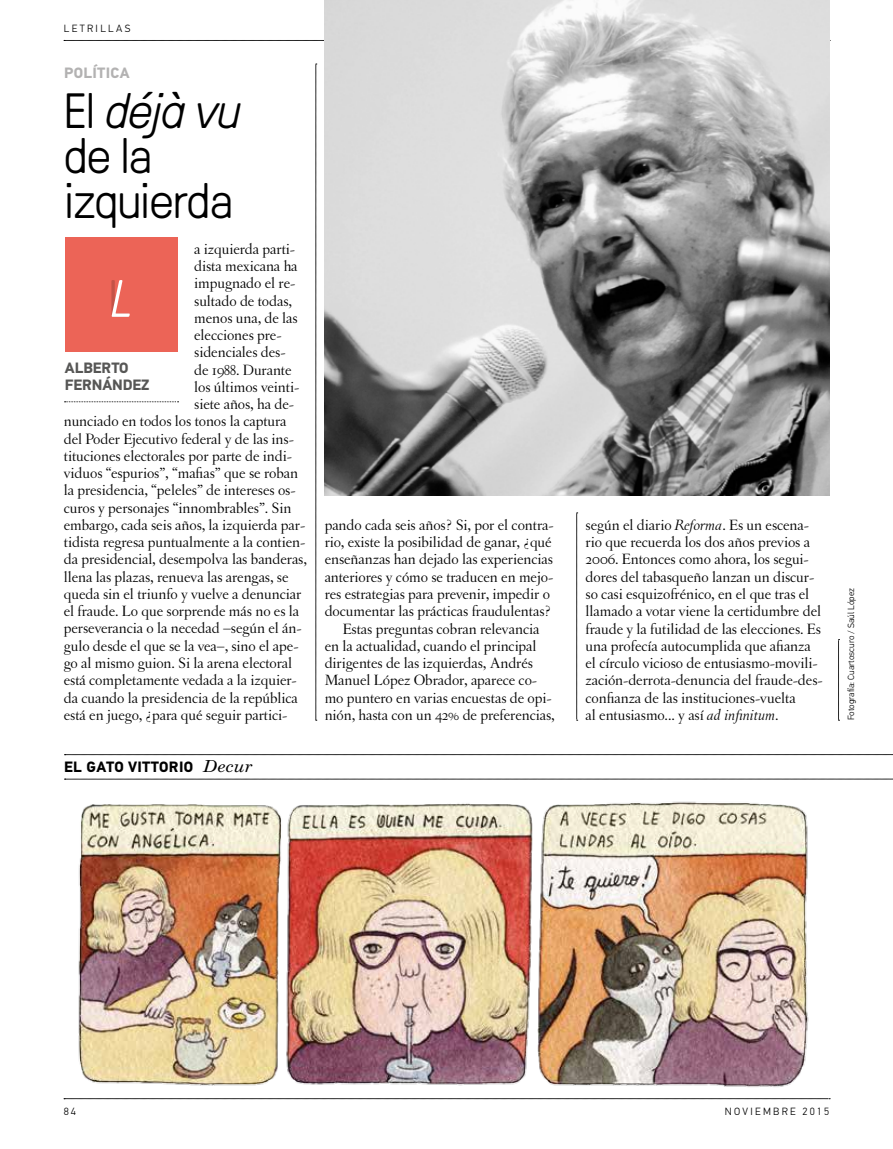
<style>
.page{position:relative;width:893px;height:1149px;background:#fff}
.page>*{position:absolute;margin:0;border:0;box-sizing:border-box;transform-origin:0 0}
.t1{font:italic 300 52.5px "GT Pressura";color:#fff}
.t2{font:300 49.5px/45px "GT Pressura";letter-spacing:-.02em;color:#000}
.t3{font:15.75px/17.2px "Letras Oldstyle";letter-spacing:-.005em;color:#000}
.t4{font:700 15px "PF Din Text Pro";letter-spacing:.02em;color:#000}
.t5{font:700 15px/16.5px "PF Din Text Pro";letter-spacing:-.005em;color:#575756}
.t6{font:700 15px "PF Din Text Pro";letter-spacing:.02em;color:#b3b2b2}
.t7{font:300 10.5px "PF Din Text Pro";letter-spacing:.22em;color:#000}
.t8{font:300 9px "PF Din Text Pro";color:#000}
.s1{font-style:italic}
.s2{font-family:"Century Schoolbook Pro";font-weight:400;font-style:italic;font-size:16.5px}
</style>
<div class="page">
<svg style="left:64px;top:40px;width:766px;height:1px"></svg>
<svg style="left:64px;top:1098px;width:766px;height:1px"></svg>
<svg style="left:65px;top:754px;width:828px;height:1px"></svg>
<svg style="left:65px;top:778px;width:828px;height:1px"></svg>
<img style="left:78px;top:801px;width:731px;height:286px">
<div style="left:65px;top:237px;width:113px;height:114px;background:#ec6457"></div>
<svg style="left:65px;top:401px;width:114px;height:1px"></svg>
<svg style="left:838px;top:639px;width:1px;height:81px"></svg>
<img style="left:325px;top:0;width:504px;height:495px">
<svg style="left:576px;top:512px;width:2px;height:208px"></svg>
<svg style="left:316px;top:64px;width:1px;height:656px"></svg>
<p class="t7" style="left:64px;top:22px;width:68px">LETRILLAS</p>
<p class="t6" style="left:64px;top:64px;width:67px">POLÍTICA</p>
<h2 class="t2" style="left:64px;top:85px;width:178px">El <span class="s1">déjà vu </span>de la izquierda</h2>
<p class="t3" style="left:194px;top:240px;width:102px">a izquierda parti-</p>
<p class="t3" style="left:194px;top:257px;width:105px">dista mexicana ha</p>
<p class="t3" style="left:194px;top:274px;width:103px">impugnado el re-</p>
<p class="t3" style="left:194px;top:292px;width:99px">sultado de todas,</p>
<p class="t3" style="left:194px;top:309px;width:105px">menos una, de las</p>
<p class="t3" style="left:194px;top:326px;width:89px">elecciones pre-</p>
<p class="t3" style="left:194px;top:343px;width:93px">sidenciales des-</p>
<p class="t3" style="left:194px;top:361px;width:99px">de 1988. Durante</p>
<p class="t3" style="left:194px;top:378px;width:107px">los últimos veinti-</p>
<p class="t3" style="left:194px;top:395px;width:101px">siete años, ha de-</p>
<p class="t3" style="left:64px;top:412px;width:224px">nunciado en todos los tonos la captura</p>
<p class="t3" style="left:64px;top:430px;width:232px">del Poder Ejecutivo federal y de las ins-</p>
<p class="t3" style="left:64px;top:447px;width:230px">tituciones electorales por parte de indi-</p>
<p class="t3" style="left:64px;top:464px;width:236px">viduos “espurios”, “mafias” que se roban</p>
<p class="t3" style="left:64px;top:481px;width:233px">la presidencia, “peleles” de intereses os-</p>
<p class="t3" style="left:64px;top:499px;width:229px">curos y personajes “innombrables”. Sin</p>
<p class="t3" style="left:64px;top:516px;width:243px">embargo, cada seis años, la izquierda par-</p>
<p class="t3" style="left:64px;top:533px;width:243px">tidista regresa puntualmente a la contien-</p>
<p class="t3" style="left:64px;top:550px;width:245px">da presidencial, desempolva las banderas,</p>
<p class="t3" style="left:64px;top:568px;width:226px">llena las plazas, renueva las arengas, se</p>
<p class="t3" style="left:64px;top:585px;width:239px">queda sin el triunfo y vuelve a denunciar</p>
<p class="t3" style="left:64px;top:602px;width:237px">el fraude. Lo que sorprende más no es la</p>
<p class="t3" style="left:64px;top:619px;width:240px">perseverancia o la necedad –según el án-</p>
<p class="t3" style="left:64px;top:637px;width:236px">gulo desde el que se la vea–, sino el ape-</p>
<p class="t3" style="left:64px;top:654px;width:230px">go al mismo guion. Si la arena electoral</p>
<p class="t3" style="left:64px;top:671px;width:235px">está completamente vedada a la izquier-</p>
<p class="t3" style="left:64px;top:688px;width:236px">da cuando la presidencia de la república</p>
<p class="t3" style="left:64px;top:706px;width:225px">está en juego, ¿para qué seguir partici-</p>
<h1 class="t1" style="left:110px;top:261px;width:23px">L</h1>
<p class="t5" style="left:65px;top:360px;width:86px">ALBERTO<br>FERNÁNDEZ</p>
<p class="t4" style="left:64px;top:758px;width:190px">EL GATO VITTORIO <span class="s2">Decur</span></p>
<p class="t3" style="left:325px;top:516px;width:230px">pando cada seis años? Si, por el contra-</p>
<p class="t3" style="left:325px;top:533px;width:229px">rio, existe la posibilidad de ganar, ¿qué</p>
<p class="t3" style="left:325px;top:550px;width:230px">enseñanzas han dejado las experiencias</p>
<p class="t3" style="left:325px;top:568px;width:230px">anteriores y cómo se traducen en mejo-</p>
<p class="t3" style="left:325px;top:585px;width:227px">res estrategias para prevenir, impedir o</p>
<p class="t3" style="left:325px;top:602px;width:228px">documentar las prácticas fraudulentas?</p>
<p class="t3" style="left:343px;top:619px;width:198px">Estas preguntas cobran relevancia</p>
<p class="t3" style="left:325px;top:637px;width:213px">en la actualidad, cuando el principal</p>
<p class="t3" style="left:325px;top:654px;width:210px">dirigentes de las izquierdas, Andrés</p>
<p class="t3" style="left:325px;top:671px;width:214px">Manuel López Obrador, aparece co-</p>
<p class="t3" style="left:325px;top:688px;width:229px">mo puntero en varias encuestas de opi-</p>
<p class="t3" style="left:325px;top:706px;width:232px">nión, hasta con un 42% de preferencias,</p>
<p class="t3" style="left:586px;top:516px;width:239px">según el diario <span class="s1">Reforma</span>. Es un escena&shy;rio que recuerda los dos años previos a 2006. Entonces como ahora, los segui&shy;dores del tabasqueño lanzan un discur&shy;so casi esquizofrénico, en el que tras el llamado a votar viene la certidumbre del fraude y la futilidad de las elecciones. Es una profecía autocumplida que afianza el círculo vicioso de entusiasmo-movili&shy;zación-derrota-denuncia del fraude-des&shy;confianza de las instituciones-vuelta<br>al entusiasmo... y así <span class="s1">ad infinitum</span>.</p>
<p class="t8" style="left:846px;top:720px;width:134px;rotate:-90deg">Fotografía: Cuartoscuro / Saúl López</p>
<p class="t7" style="left:64px;top:1104px;width:14px">84</p>
<p class="t7" style="left:725px;top:1104px;width:106px">NOVIEMBRE 2015</p>
</div>
